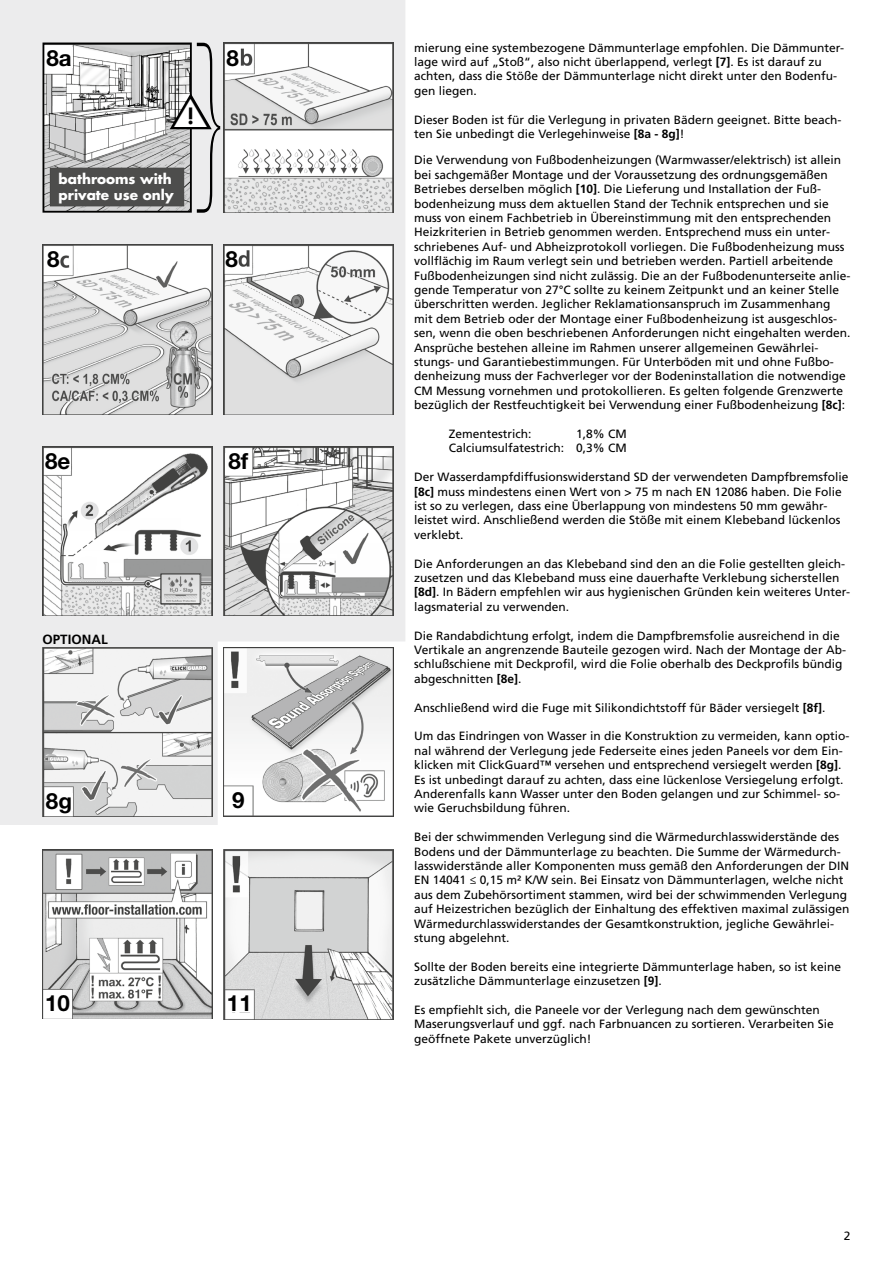
<style>
.page{position:relative;width:893px;height:1263px;background:#fff}
.page>*{position:absolute;margin:0;border:0;box-sizing:border-box;transform-origin:0 0}
.t1{font:200 condensed 189.15px "Helvetica Neue LT Std";color:#000;scale:.6 1}
.t2{font:700 22.35px "Helvetica Neue LT Std";color:#000}
.t3{font:800 21.9px "Futura CE";color:#000}
.t4{font:700 13.65px/16.4px "Futura CE";color:#fff}
.t5{font:700 13.35px "Frutiger LT Std";color:#000}
.t6{font:12px/14.4px "Frutiger LT Std";color:#000}
.s1{color:#fff}
.s2{font-weight:700}
</style>
<div class="page">
<svg style="left:0;top:0;width:405px;height:825px;background:#e9e9ea"></svg>
<img style="left:223px;top:43px;width:170px;height:170px">
<img style="left:43px;top:244px;width:169px;height:170px">
<img style="left:43px;top:446px;width:169px;height:170px">
<img style="left:223px;top:244px;width:170px;height:170px">
<img style="left:223px;top:446px;width:170px;height:170px">
<img style="left:43px;top:647px;width:169px;height:170px">
<img style="left:223px;top:647px;width:170px;height:169px">
<img style="left:223px;top:849px;width:170px;height:170px">
<img style="left:43px;top:849px;width:169px;height:170px">
<div style="left:47px;top:251px;width:12px;height:18px;background:#fff"></div>
<div style="left:227px;top:50px;width:12px;height:17px;background:#fff"></div>
<div style="left:226px;top:251px;width:12px;height:17px;background:#fff"></div>
<div style="left:48px;top:450px;width:23px;height:5px;background:#fff"></div>
<hr style="left:48px;top:790px;width:23px;height:4px;background:#fff">
<div style="left:227px;top:450px;width:23px;height:5px;background:#fff"></div>
<div style="left:45px;top:453px;width:25px;height:18px;background:#fff"></div>
<div style="left:46px;top:793px;width:26px;height:17px;background:#fff"></div>
<div style="left:225px;top:791px;width:27px;height:18px;background:#fff"></div>
<div style="left:44px;top:995px;width:27px;height:17px;background:#fff"></div>
<div style="left:226px;top:995px;width:27px;height:17px;background:#fff"></div>
<div style="left:225px;top:453px;width:27px;height:22px;background:#fff"></div>
<img style="left:46px;top:46px;width:143px;height:164px">
<div style="left:43px;top:43px;width:149px;height:170px;border:2px solid #000"></div>
<div style="left:46px;top:48px;width:27px;height:20px;background:#fff"></div>
<svg style="left:165px;top:88px;width:49px;height:46px;background:#9b9b9b"></svg>
<img style="left:163px;top:576px;width:35px;height:26px">
<div style="left:161px;top:574px;width:39px;height:30px;border:1px solid #3b3b3a"></div>
<h1 class="t1" style="left:198px;top:8px;width:40px">}</h1>
<h2 class="t2" style="left:227px;top:44px;width:14px">8</h2>
<h2 class="t2" style="left:46px;top:44px;width:27px">8a</h2>
<h3 class="t3" style="left:173px;top:100px;width:37px"><span class="s1">▲</span>!</h3>
<p class="t4" style="left:59px;top:170px;width:117px">bathrooms with private use only</p>
<h2 class="t2" style="left:47px;top:245px;width:14px">8</h2>
<h2 class="t2" style="left:45px;top:447px;width:27px">8e</h2>
<p class="t5" style="left:43px;top:632px;width:67px">OPTIONAL</p>
<h2 class="t2" style="left:226px;top:245px;width:14px">8</h2>
<h2 class="t2" style="left:228px;top:447px;width:21px">8f</h2>
<h2 class="t2" style="left:46px;top:787px;width:28px">8g</h2>
<h2 class="t2" style="left:232px;top:786px;width:14px">9</h2>
<h2 class="t2" style="left:45px;top:989px;width:26px">10</h2>
<h2 class="t2" style="left:227px;top:989px;width:26px">11</h2>
<p class="t6" style="left:414px;top:40px;width:431px">mierung eine systembezogene Dämmunterlage empfohlen. Die Dämmunter&shy;lage wird auf „Stoß“, also nicht überlappend, verlegt <span class="s2">[7]</span>. Es ist darauf zu achten, dass die Stöße der Dämmunterlage nicht direkt unter den Bodenfu&shy;gen liegen.</p>
<p class="t6" style="left:414px;top:112px;width:429px">Dieser Boden ist für die Verlegung in privaten Bädern geeignet. Bitte beach&shy;ten Sie unbedingt die Verlegehinweise <span class="s2">[8a - 8g]</span>!</p>
<p class="t6" style="left:414px;top:153px;width:438px">Die Verwendung von Fußbodenheizungen (Warmwasser/elektrisch) ist allein bei sachgemäßer Montage und der Voraussetzung des ordnungsgemäßen Betriebes derselben möglich <span class="s2">[10]</span>. Die Lieferung und Installation der Fuß&shy;bodenheizung muss dem aktuellen Stand der Technik entsprechen und sie muss von einem Fachbetrieb in Übereinstimmung mit den entsprechenden Heizkriterien in Betrieb genommen werden. Entsprechend muss ein unter&shy;schriebenes Auf- und Abheizprotokoll vorliegen. Die Fußbodenheizung muss vollflächig im Raum verlegt sein und betrieben werden. Partiell arbeitende Fußbodenheizungen sind nicht zulässig. Die an der Fußbodenunterseite anlie&shy;gende Temperatur von 27°C sollte zu keinem Zeitpunkt und an keiner Stelle überschritten werden. Jeglicher Reklamationsanspruch im Zusammenhang mit dem Betrieb oder der Montage einer Fußbodenheizung ist ausgeschlos&shy;sen, wenn die oben beschriebenen Anforderungen nicht eingehalten werden.<br>Ansprüche bestehen alleine im Rahmen unserer allgemeinen Gewährlei&shy;stungs- und Garantiebestimmungen. Für Unterböden mit und ohne Fußbo&shy;denheizung muss der Fachverleger vor der Bodeninstallation die notwendige CM Messung vornehmen und protokollieren. Es gelten folgende Grenzwerte bezüglich der Restfeuchtigkeit bei Verwendung einer Fußbodenheizung <span class="s2">[8c]</span>:</p>
<p class="t6" style="left:449px;top:427px;width:84px">Zementestrich:</p>
<p class="t6" style="left:449px;top:427px;width:180px;text-align:right">1,8% CM<br>Calciumsulfatestrich: 0,3% CM</p>
<p class="t6" style="left:414px;top:470px;width:436px">Der Wasserdampfdiffusionswiderstand SD der verwendeten Dampfbremsfolie <span class="s2">[8c]</span> muss mindestens einen Wert von &gt; 75 m nach EN 12086 haben. Die Folie ist so zu verlegen, dass eine Überlappung von mindestens 50 mm gewähr&shy;leistet wird. Anschließend werden die Stöße mit einem Klebeband lückenlos verklebt.</p>
<p class="t6" style="left:414px;top:556px;width:437px">Die Anforderungen an das Klebeband sind den an die Folie gestellten gleich&shy;zusetzen und das Klebeband muss eine dauerhafte Verklebung sicherstellen <span class="s2">[8d]</span>. In Bädern empfehlen wir aus hygienischen Gründen kein weiteres Unter&shy;lagsmaterial zu verwenden.</p>
<p class="t6" style="left:414px;top:628px;width:433px">Die Randabdichtung erfolgt, indem die Dampfbremsfolie ausreichend in die Vertikale an angrenzende Bauteile gezogen wird. Nach der Montage der Ab&shy;schlußschiene mit Deckprofil, wird die Folie oberhalb des Deckprofils bündig abgeschnitten <span class="s2">[8e]</span>.</p>
<p class="t6" style="left:414px;top:700px;width:413px">Anschließend wird die Fuge mit Silikondichtstoff für Bäder versiegelt <span class="s2">[8f]</span>.</p>
<p class="t6" style="left:414px;top:729px;width:437px">Um das Eindringen von Wasser in die Konstruktion zu vermeiden, kann optio&shy;nal während der Verlegung jede Federseite eines jeden Paneels vor dem Ein&shy;klicken mit ClickGuard™ versehen und entsprechend versiegelt werden <span class="s2">[8g]</span>.<br>Es ist unbedingt darauf zu achten, dass eine lückenlose Versiegelung erfolgt.<br>Anderenfalls kann Wasser unter den Boden gelangen und zur Schimmel- so&shy;wie Geruchsbildung führen.</p>
<p class="t6" style="left:414px;top:830px;width:437px">Bei der schwimmenden Verlegung sind die Wärmedurchlasswiderstände des Bodens und der Dämmunterlage zu beachten. Die Summe der Wärmedurch&shy;lasswiderstände aller Komponenten muss gemäß den Anforderungen der DIN EN 14041 ≤ 0,15 m² K/W sein. Bei Einsatz von Dämmunterlagen, welche nicht aus dem Zubehörsortiment stammen, wird bei der schwimmenden Verlegung auf Heizestrichen bezüglich der Einhaltung des effektiven maximal zulässigen Wärmedurchlasswiderstandes der Gesamtkonstruktion, jegliche Gewährlei&shy;stung abgelehnt.</p>
<p class="t6" style="left:414px;top:959px;width:428px">Sollte der Boden bereits eine integrierte Dämmunterlage haben, so ist keine zusätzliche Dämmunterlage einzusetzen <span class="s2">[9]</span>.</p>
<p class="t6" style="left:414px;top:1003px;width:421px">Es empfiehlt sich, die Paneele vor der Verlegung nach dem gewünschten<br>Maserungsverlauf und ggf. nach Farbnuancen zu sortieren. Verarbeiten Sie geöffnete Pakete unverzüglich!</p>
<p class="t6" style="left:844px;top:1229px;width:8px">2</p>
</div>
